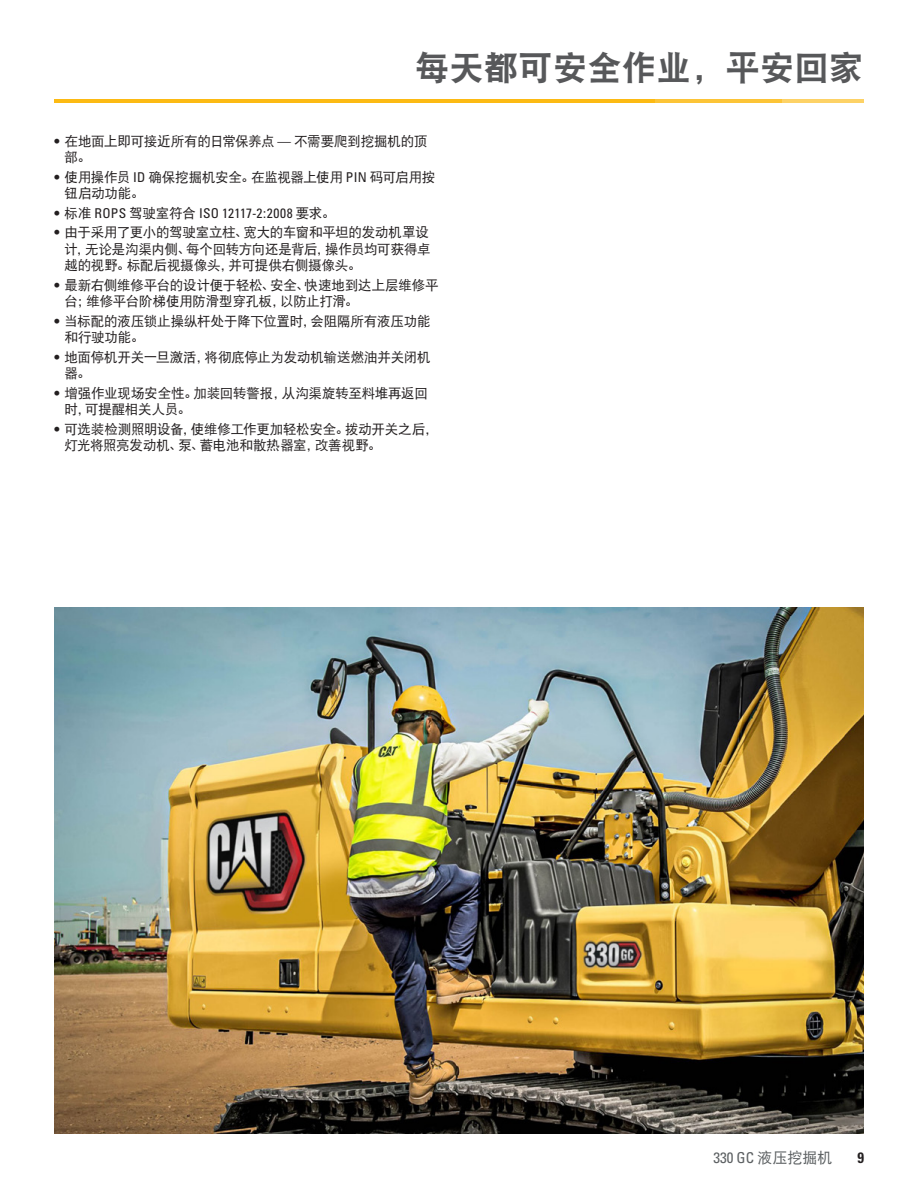
<style>
.page{position:relative;width:918px;height:1188px;background:#fff}
.page>*{position:absolute;margin:0;border:0;box-sizing:border-box;transform-origin:0 0}
.t1{font:34.5px "DFP Hei W9";color:#57585a}
.t2{font:condensed 15px "Univers LTCYR 57";color:#5d6163}
.t3{font:15px "Univers LTCYR 67 Bold Cond";color:#231f20}
.t4{font:13.5px/16.5px "DFP Hei W5";letter-spacing:-.02em;color:#231f20}
.t5{font:condensed 13.5px "Univers LTCYR 57";letter-spacing:.025em;color:#231f20}
.s1{font-family:"Univers LT Std";font-weight:700;font-stretch:condensed}
.s2{font-family:"Univers LTCYR 57";font-stretch:condensed}
.s3{font-family:"Univers LT Std";font-weight:700}
.s4{font-family:"DFP Hei W5";font-stretch:normal}
</style>
<div class="page">
<img style="left:54px;top:608px;width:809px;height:526px">
<hr style="left:54px;top:99px;width:601px;height:4px;background:#fcba13">
<hr style="left:654px;top:99px;width:128px;height:4px;background:#fcc437">
<hr style="left:782px;top:99px;width:81px;height:4px;background:#fdd266">
<h1 class="t1" style="left:415px;top:49px;width:450px">每天都可安全作业，平安回家</h1>
<p class="t4" style="left:65px;top:132px;width:364px;text-indent:-11px"><span class="s1">•</span> 在地面上即可接近所有的日常保养点 <span class="s2">—</span> 不需要爬到挖掘机的顶部。</p>
<p class="t4" style="left:65px;top:168px;width:372px;text-indent:-11px"><span class="s1">•</span> 使用操作员 <span class="s2">ID</span> 确保挖掘机安全。在监视器上使用 <span class="s2">PIN</span> 码可启用按钮启动功能。</p>
<p class="t5" style="left:54px;top:204px;width:283px"><span class="s3">•</span> <span class="s4">标准</span> ROPS <span class="s4">驾驶室符合</span> ISO 12117-2:2008 <span class="s4">要求。</span></p>
<p class="t4" style="left:65px;top:224px;width:368px;text-indent:-11px"><span class="s1">•</span> 由于采用了更小的驾驶室立柱、宽大的车窗和平坦的发动机罩设计，无论是沟渠内侧、每个回转方向还是背后，操作员均可获得卓越的视野。标配后视摄像头，并可提供右侧摄像头。</p>
<p class="t4" style="left:65px;top:276px;width:376px;text-indent:-11px"><span class="s1">•</span> 最新右侧维修平台的设计便于轻松、安全、快速地到达上层维修平台；维修平台阶梯使用防滑型穿孔板，以防止打滑。</p>
<p class="t4" style="left:65px;top:312px;width:368px;text-indent:-11px"><span class="s1">•</span> 当标配的液压锁止操纵杆处于降下位置时，会阻隔所有液压功能和行驶功能。</p>
<p class="t4" style="left:65px;top:348px;width:368px;text-indent:-11px"><span class="s1">•</span> 地面停机开关一旦激活，将彻底停止为发动机输送燃油并关闭机器。</p>
<p class="t4" style="left:65px;top:384px;width:365px;text-indent:-11px"><span class="s1">•</span> 增强作业现场安全性。加装回转警报，从沟渠旋转至料堆再返回时，可提醒相关人员。</p>
<p class="t4" style="left:65px;top:420px;width:375px;text-indent:-11px"><span class="s1">•</span> 可选装检测照明设备，使维修工作更加轻松安全。拨动开关之后，灯光将照亮发动机、泵、蓄电池和散热器室，改善视野。</p>
<p class="t2" style="left:713px;top:1148px;width:121px">330 GC <span class="s4">液压挖掘机</span></p>
<p class="t3" style="left:857px;top:1148px;width:8px">9</p>
</div>
